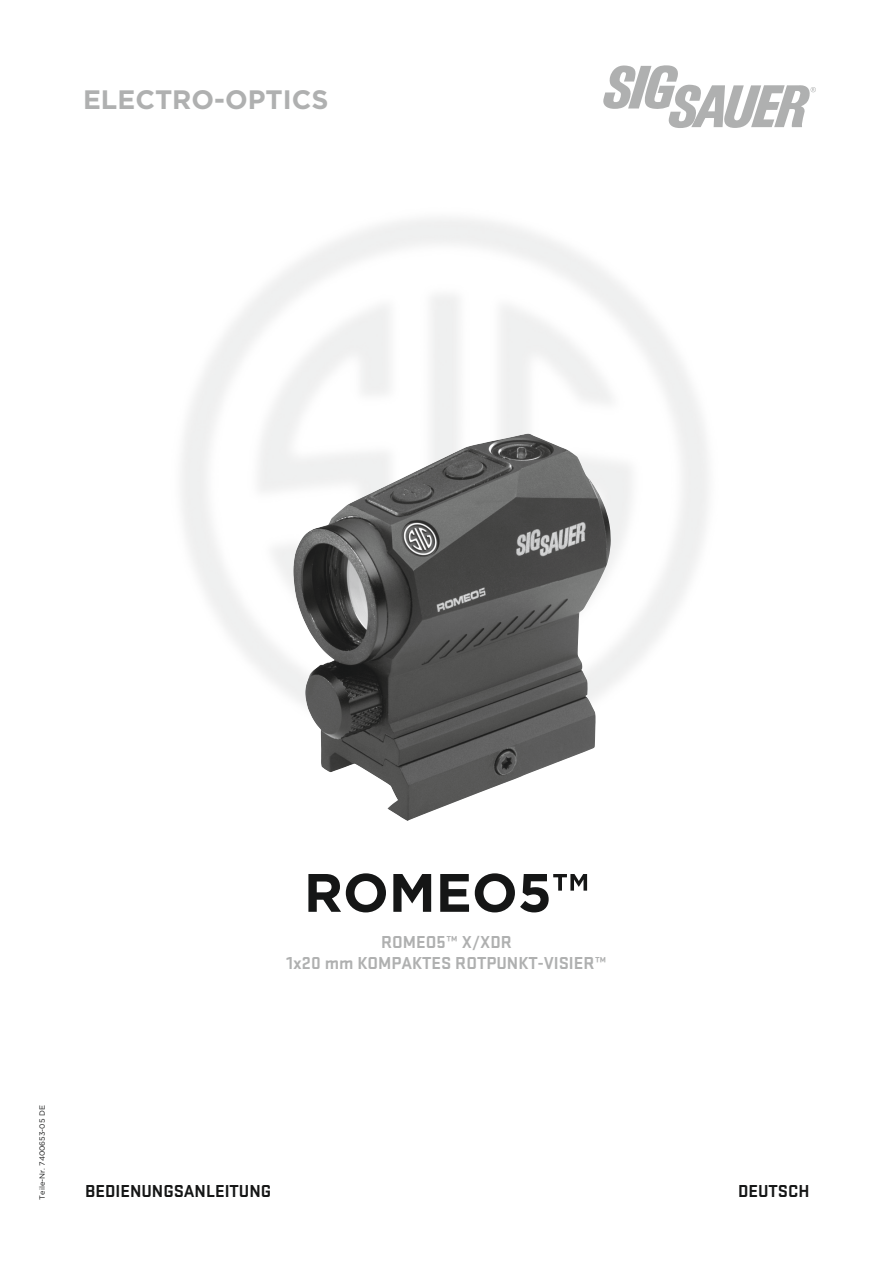
<style>
.page{position:relative;width:893px;height:1263px;background:#fff}
.page>*{position:absolute;margin:0;border:0;box-sizing:border-box;transform-origin:0 0}
.t1{font:700 54px "Gotham";color:#151616}
.t2{font:700 26.7px "Gotham";color:#afb0b0}
.t3{font:700 18px/21.6px "Stratum 2";color:#afb0b0;text-align:center}
.t4{font:700 18px "Stratum 2";color:#151616}
.t5{font:7.5px "Gotham";color:#151616}
</style>
<div class="page">
<svg style="left:603px;top:65px;width:213px;height:63px"></svg>
<img style="left:293px;top:434px;width:318px;height:387px">
<h2 class="t2" style="left:83px;top:82px;width:247px">ELECTRO-OPTICS</h2>
<h1 class="t1" style="left:304px;top:857px;width:287px">ROMEO5™</h1>
<p class="t3" style="left:286px;top:930px;width:322px">ROMEO5™ X/XDR<br>1x20 mm KOMPAKTES ROTPUNKT-VISIER™</p>
<p class="t5" style="left:37px;top:1199px;width:96px;rotate:-90deg">Teile-Nr. 7400653-05 DE</p>
<p class="t4" style="left:85px;top:1179px;width:188px">BEDIENUNGSANLEITUNG</p>
<p class="t4" style="left:738px;top:1179px;width:73px">DEUTSCH</p>
</div>
